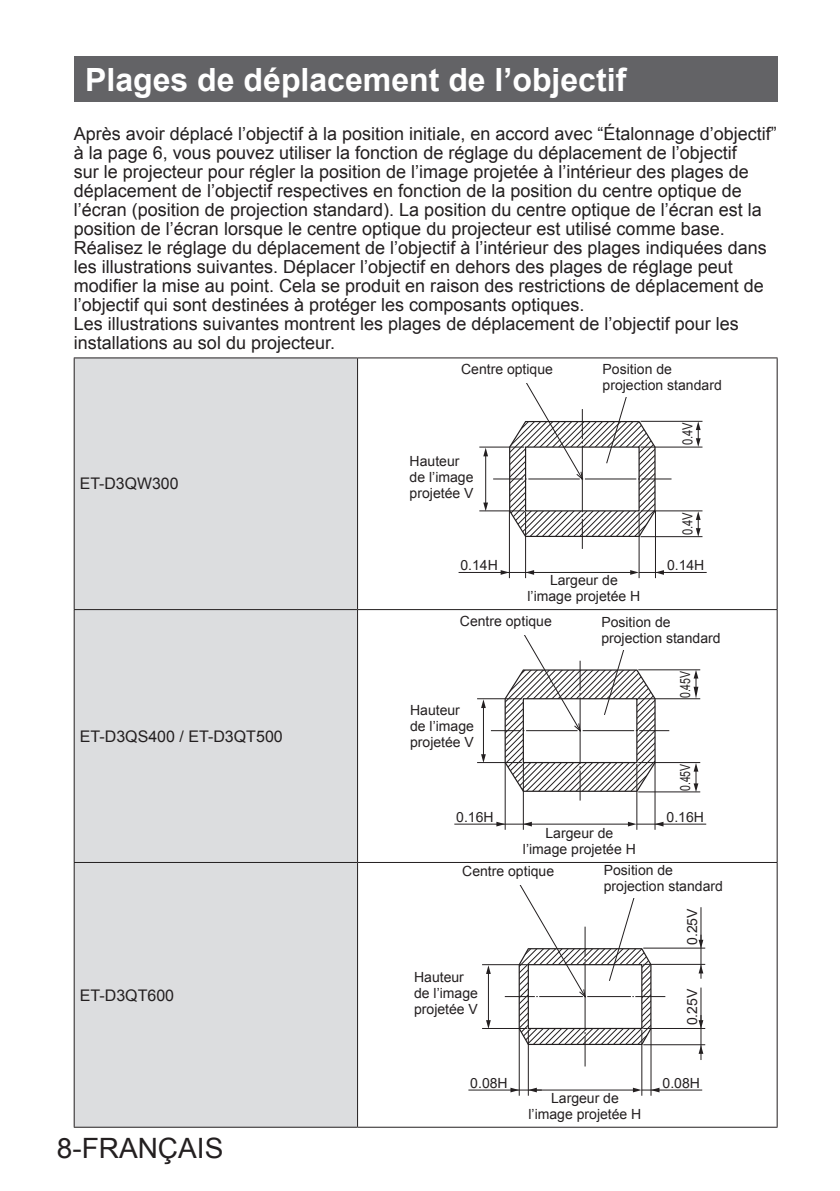
<style>
.page{position:relative;width:840px;height:1191px;background:#fff}
.page>*{position:absolute;margin:0;border:0;box-sizing:border-box;transform-origin:0 0}
.t1{font:700 32px "Arial";color:#fff}
.t2{font:28px "Arial";color:#231f20}
.t3{font:18px/19px "Arial";color:#231f20}
.t4{font:16px "Arial";color:#231f20}
.t5{font:14px/16px "Arial";color:#231f20}
.t6{font:14px "Arial";color:#231f20;scale:.75 1}
.t7{font:14px "Arial";color:#231f20;scale:.8 1}
</style>
<div class="page">
<div style="left:74px;top:57px;width:703px;height:45px;background:#636366"></div>
<div style="left:75px;top:358px;width:282px;height:768px;background:#dcdddf"></div>
<hr style="left:74px;top:357px;width:283px;height:1px;background:#231f20">
<hr style="left:74px;top:358px;width:1px;height:251px;background:#231f20">
<hr style="left:357px;top:357px;width:420px;height:1px;background:#231f20">
<hr style="left:357px;top:358px;width:1px;height:251px;background:#231f20">
<hr style="left:776px;top:358px;width:1px;height:251px;background:#231f20">
<hr style="left:74px;top:609px;width:283px;height:1px;background:#231f20">
<hr style="left:74px;top:610px;width:1px;height:252px;background:#231f20">
<hr style="left:357px;top:609px;width:420px;height:1px;background:#231f20">
<hr style="left:357px;top:610px;width:1px;height:252px;background:#231f20">
<hr style="left:776px;top:610px;width:1px;height:252px;background:#231f20">
<hr style="left:74px;top:862px;width:283px;height:1px;background:#231f20">
<hr style="left:74px;top:863px;width:1px;height:263px;background:#231f20">
<hr style="left:357px;top:863px;width:1px;height:263px;background:#231f20">
<hr style="left:776px;top:863px;width:1px;height:263px;background:#231f20">
<hr style="left:74px;top:1126px;width:283px;height:1px;background:#231f20">
<hr style="left:357px;top:862px;width:420px;height:1px;background:#231f20">
<hr style="left:357px;top:1126px;width:420px;height:1px;background:#231f20">
<svg style="left:630px;top:570px;width:8px;height:5px"></svg>
<svg style="left:500px;top:570px;width:9px;height:5px"></svg>
<svg style="left:526px;top:570px;width:8px;height:5px"></svg>
<hr style="left:531px;top:572px;width:100px;height:1px;background:#231f20">
<hr style="left:525px;top:512px;width:1px;height:66px;background:#231f20">
<hr style="left:638px;top:512px;width:1px;height:66px;background:#231f20">
<hr style="left:654px;top:511px;width:1px;height:67px;background:#231f20">
<hr style="left:509px;top:511px;width:1px;height:67px;background:#231f20">
<hr style="left:581px;top:519px;width:1px;height:30px;background:#231f20">
<hr style="left:493px;top:478px;width:30px;height:1px;background:#231f20">
<hr style="left:641px;top:478px;width:30px;height:1px;background:#231f20">
<hr style="left:640px;top:447px;width:62px;height:1px;background:#231f20">
<hr style="left:640px;top:421px;width:62px;height:1px;background:#231f20">
<svg style="left:695px;top:421px;width:5px;height:26px"></svg>
<svg style="left:655px;top:570px;width:8px;height:5px"></svg>
<hr style="left:638px;top:572px;width:68px;height:1px;background:#231f20">
<hr style="left:458px;top:572px;width:73px;height:1px;background:#231f20">
<svg style="left:507px;top:383px;width:148px;height:154px"></svg>
<hr style="left:640px;top:510px;width:62px;height:1px;background:#231f20">
<hr style="left:640px;top:536px;width:62px;height:1px;background:#231f20">
<svg style="left:695px;top:511px;width:5px;height:26px"></svg>
<hr style="left:479px;top:447px;width:45px;height:1px;background:#231f20">
<svg style="left:483px;top:448px;width:5px;height:8px"></svg>
<svg style="left:483px;top:502px;width:5px;height:8px"></svg>
<hr style="left:485px;top:455px;width:1px;height:51px;background:#231f20">
<hr style="left:479px;top:510px;width:45px;height:1px;background:#231f20">
<div style="left:602px;top:366px;width:125px;height:31px;background:#fff"></div>
<svg style="left:627px;top:821px;width:9px;height:5px"></svg>
<svg style="left:496px;top:821px;width:8px;height:5px"></svg>
<svg style="left:523px;top:821px;width:8px;height:5px"></svg>
<hr style="left:529px;top:823px;width:100px;height:1px;background:#231f20">
<hr style="left:522px;top:763px;width:1px;height:66px;background:#231f20">
<hr style="left:636px;top:764px;width:1px;height:65px;background:#231f20">
<hr style="left:654px;top:762px;width:1px;height:67px;background:#231f20">
<hr style="left:504px;top:762px;width:1px;height:67px;background:#231f20">
<hr style="left:579px;top:770px;width:1px;height:30px;background:#231f20">
<hr style="left:490px;top:730px;width:30px;height:1px;background:#231f20">
<hr style="left:639px;top:730px;width:30px;height:1px;background:#231f20">
<hr style="left:638px;top:698px;width:61px;height:1px;background:#231f20">
<hr style="left:638px;top:669px;width:61px;height:1px;background:#231f20">
<svg style="left:693px;top:670px;width:5px;height:28px"></svg>
<svg style="left:654px;top:821px;width:9px;height:5px"></svg>
<hr style="left:636px;top:823px;width:69px;height:1px;background:#231f20">
<hr style="left:454px;top:823px;width:73px;height:1px;background:#231f20">
<svg style="left:503px;top:635px;width:152px;height:157px"></svg>
<hr style="left:638px;top:762px;width:61px;height:1px;background:#231f20">
<hr style="left:638px;top:791px;width:61px;height:1px;background:#231f20">
<svg style="left:693px;top:763px;width:5px;height:29px"></svg>
<hr style="left:477px;top:698px;width:44px;height:1px;background:#231f20">
<svg style="left:481px;top:699px;width:4px;height:9px"></svg>
<svg style="left:481px;top:754px;width:4px;height:8px"></svg>
<hr style="left:483px;top:706px;width:1px;height:52px;background:#231f20">
<hr style="left:477px;top:762px;width:44px;height:1px;background:#231f20">
<div style="left:601px;top:619px;width:119px;height:31px;background:#fff"></div>
<hr style="left:482px;top:964px;width:44px;height:1px;background:#231f20">
<svg style="left:486px;top:965px;width:4px;height:9px"></svg>
<svg style="left:486px;top:1020px;width:4px;height:8px"></svg>
<hr style="left:488px;top:972px;width:1px;height:52px;background:#231f20">
<hr style="left:482px;top:1028px;width:44px;height:1px;background:#231f20">
<svg style="left:632px;top:1087px;width:9px;height:5px"></svg>
<svg style="left:510px;top:1087px;width:8px;height:5px"></svg>
<svg style="left:528px;top:1087px;width:8px;height:5px"></svg>
<hr style="left:534px;top:1089px;width:100px;height:1px;background:#231f20">
<hr style="left:527px;top:1029px;width:1px;height:66px;background:#231f20">
<hr style="left:641px;top:1030px;width:1px;height:65px;background:#231f20">
<hr style="left:650px;top:1028px;width:1px;height:67px;background:#231f20">
<hr style="left:518px;top:1028px;width:1px;height:67px;background:#231f20">
<hr style="left:584px;top:1036px;width:1px;height:30px;background:#231f20">
<hr style="left:504px;top:996px;width:30px;height:1px;background:#231f20">
<hr style="left:635px;top:996px;width:30px;height:1px;background:#231f20">
<svg style="left:650px;top:1087px;width:9px;height:5px"></svg>
<hr style="left:641px;top:1089px;width:60px;height:1px;background:#231f20">
<hr style="left:468px;top:1089px;width:73px;height:1px;background:#231f20">
<svg style="left:517px;top:885px;width:135px;height:160px"></svg>
<svg style="left:698px;top:1020px;width:5px;height:8px"></svg>
<hr style="left:700px;top:988px;width:1px;height:36px;background:#231f20">
<hr style="left:643px;top:1028px;width:61px;height:1px;background:#231f20">
<hr style="left:643px;top:1044px;width:61px;height:1px;background:#231f20">
<svg style="left:698px;top:1045px;width:5px;height:8px"></svg>
<hr style="left:700px;top:1015px;width:1px;height:44px;background:#231f20">
<svg style="left:698px;top:939px;width:5px;height:8px"></svg>
<hr style="left:700px;top:907px;width:1px;height:36px;background:#231f20">
<hr style="left:643px;top:947px;width:61px;height:1px;background:#231f20">
<hr style="left:643px;top:964px;width:61px;height:1px;background:#231f20">
<svg style="left:698px;top:964px;width:5px;height:9px"></svg>
<hr style="left:700px;top:935px;width:1px;height:43px;background:#231f20">
<div style="left:603px;top:866px;width:119px;height:32px;background:#fff"></div>
<p class="t1" style="left:85px;top:58px;width:542px">Plages de déplacement de l’objectif</p>
<p class="t3" style="left:74px;top:125px;width:704px">Après avoir déplacé l’objectif à la position initiale, en accord avec “Étalonnage d’objectif” à la page 6, vous pouvez utiliser la fonction de réglage du déplacement de l’objectif<br>sur le projecteur pour régler la position de l’image projetée à l’intérieur des plages de déplacement de l’objectif respectives en fonction de la position du centre optique de l’écran (position de projection standard). La position du centre optique de l’écran est la position de l’écran lorsque le centre optique du projecteur est utilisé comme base.<br>Réalisez le réglage du déplacement de l’objectif à l’intérieur des plages indiquées dans les illustrations suivantes. Déplacer l’objectif en dehors des plages de réglage peut modifier la mise au point. Cela se produit en raison des restrictions de déplacement de l’objectif qui sont destinées à protéger les composants optiques.<br>Les illustrations suivantes montrent les plages de déplacement de l’objectif pour les installations au sol du projecteur.</p>
<p class="t4" style="left:80px;top:473px;width:100px">ET-D3QW300</p>
<p class="t4" style="left:80px;top:725px;width:204px">ET-D3QS400 / ET-D3QT500</p>
<p class="t4" style="left:80px;top:984px;width:96px">ET-D3QT600</p>
<p class="t2" style="left:57px;top:1130px;width:168px">8-FRANÇAIS</p>
<p class="t5" style="left:461px;top:362px;width:93px">Centre optique</p>
<p class="t5" style="left:409px;top:453px;width:65px">Hauteur de l’image projetée V</p>
<p class="t5" style="left:602px;top:362px;width:121px">Position de projection standard</p>
<p class="t7" style="left:677px;top:445px;width:30px;rotate:-90deg">0.4V</p>
<p class="t7" style="left:677px;top:535px;width:30px;rotate:-90deg">0.4V</p>
<p class="t5" style="left:460px;top:557px;width:39px">0.14H</p>
<p class="t5" style="left:666px;top:557px;width:39px">0.14H</p>
<p class="t5" style="left:527px;top:572px;width:114px;text-align:center">Largeur de l’image projetée H</p>
<p class="t5" style="left:459px;top:613px;width:93px">Centre optique</p>
<p class="t5" style="left:410px;top:702px;width:65px">Hauteur de l’image projetée V</p>
<p class="t5" style="left:601px;top:614px;width:121px">Position de projection standard</p>
<p class="t6" style="left:675px;top:698px;width:38px;rotate:-90deg">0.45V</p>
<p class="t6" style="left:675px;top:791px;width:38px;rotate:-90deg">0.45V</p>
<p class="t5" style="left:456px;top:809px;width:39px">0.16H</p>
<p class="t5" style="left:666px;top:809px;width:39px">0.16H</p>
<p class="t5" style="left:522px;top:825px;width:114px;text-align:center">Largeur de l’image projetée H</p>
<p class="t5" style="left:462px;top:863px;width:93px">Centre optique</p>
<p class="t5" style="left:414px;top:969px;width:65px">Hauteur de l’image projetée V</p>
<p class="t5" style="left:603px;top:862px;width:121px">Position de projection standard</p>
<p class="t5" style="left:683px;top:945px;width:38px;rotate:-90deg">0.25V</p>
<p class="t5" style="left:683px;top:1025px;width:38px;rotate:-90deg">0.25V</p>
<p class="t5" style="left:470px;top:1075px;width:39px">0.08H</p>
<p class="t5" style="left:662px;top:1075px;width:39px">0.08H</p>
<p class="t5" style="left:528px;top:1090px;width:114px;text-align:center">Largeur de l’image projetée H</p>
</div>
